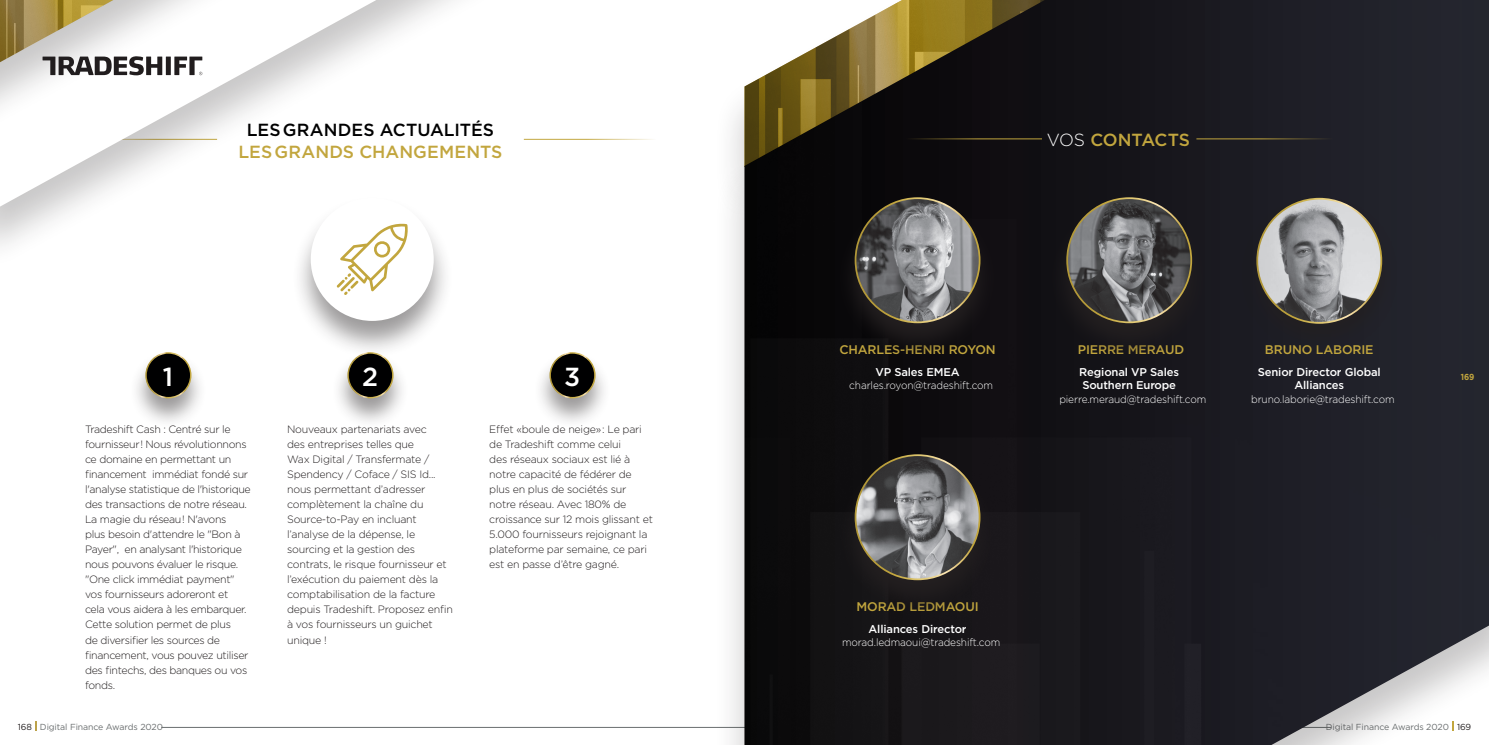
<style>
.page{position:relative;width:1489px;height:745px;background:#fff}
.page>*{position:absolute;margin:0;border:0;box-sizing:border-box;transform-origin:0 0}
.TEXTE{font:500 26.12px "Gotham";color:#fff}
.INTERTITRE_-_SIGNATU{font:500 17.5px/22.5px "Gotham";color:#000001;text-align:center}
.INTERTITRE_-_SIGNATU-2{font:500 17.5px "Gotham";letter-spacing:-.005em;color:#c2a63e}
.t1{font:500 12.5px "Gotham";letter-spacing:-.01em;color:#c2a63e}
.TEXTE-2{font:500 11.25px/13.8px "Gotham";letter-spacing:-.01em;color:#fff}
.TEXTE-3{font:300 10.62px/15px "Gotham";letter-spacing:-.03em;color:#231f20}
.t2{font:300 10.62px "Gotham";letter-spacing:-.01em;color:#fff;scale:.95 1}
.t3{font:8.75px "Gotham";letter-spacing:-.01em;color:#6a6e6f}
.t4{font:700 8.75px "Gotham";color:#c2a63e;scale:.9 1}
.s1{color:#c2a63e}
.s2{font-weight:300;color:#fff}
.s3{color:#231f20}
.s4{font-weight:700;color:#fff}
</style>
<div class="page">
<hr style="left:161px;top:726px;width:1170px;height:1px;background:#6a6e6f">
<div style="left:713px;top:0;width:775px;height:744px;background:#231f20;opacity:.25"></div>
<img style="left:744px;top:0;width:744px;height:744px">
<div style="left:1240px;top:196px;width:157px;height:157px;background:#231f20"></div>
<img style="left:1257px;top:198px;width:124px;height:125px;border-radius:62px">
<div style="left:1046px;top:195px;width:165px;height:165px;background:#18171c"></div>
<img style="left:1067px;top:198px;width:124px;height:124px;border-radius:62px">
<div style="left:1066px;top:197px;width:126px;height:126px;border:2px solid #fff;border-radius:50%"></div>
<div style="left:835px;top:195px;width:164px;height:165px;background:linear-gradient(to right,#110f0f,#1c1819)"></div>
<img style="left:855px;top:198px;width:124px;height:124px;border-radius:62px">
<div style="left:854px;top:197px;width:126px;height:126px;border:2px solid #fff;border-radius:50%"></div>
<div style="left:835px;top:452px;width:164px;height:165px;background:#171518"></div>
<img style="left:855px;top:455px;width:124px;height:124px;border-radius:62px">
<div style="left:854px;top:454px;width:126px;height:126px;border:2px solid #fff;border-radius:50%"></div>
<svg style="left:1px;top:0;width:375px;height:206px"></svg>
<div style="left:0;top:0;width:286px;height:176px;background:#231f20;opacity:.25"></div>
<div style="left:129px;top:351px;width:78px;height:78px;background:#231f20;opacity:.45"></div>
<div style="left:146px;top:353px;width:45px;height:44px;background:#000001;border-radius:50%"></div>
<div style="left:145px;top:352px;width:46px;height:46px;border:1px solid #fff;border-radius:50%"></div>
<div style="left:331px;top:351px;width:78px;height:78px;background:#231f20;opacity:.45"></div>
<div style="left:348px;top:353px;width:45px;height:44px;background:#000001;border-radius:50%"></div>
<div style="left:347px;top:352px;width:46px;height:46px;border:1px solid #fff;border-radius:50%"></div>
<div style="left:533px;top:351px;width:78px;height:78px;background:#231f20;opacity:.45"></div>
<div style="left:550px;top:353px;width:45px;height:44px;background:#000001;border-radius:50%"></div>
<div style="left:549px;top:352px;width:46px;height:46px;border:1px solid #fff;border-radius:50%"></div>
<hr style="left:905px;top:138px;width:136px;height:1px;background:#fff">
<hr style="left:1196px;top:138px;width:137px;height:1px;background:#fff">
<div style="left:291px;top:196px;width:162px;height:162px;background:#231f20;opacity:.45"></div>
<div style="left:311px;top:198px;width:123px;height:123px;background:#fff;border-radius:50%"></div>
<svg style="left:336px;top:223px;width:72px;height:72px"></svg>
<svg style="left:0;top:0;width:162px;height:75px"></svg>
<div style="left:166px;top:57px;width:5px;height:18px;background:#211d1e"></div>
<svg style="left:174px;top:57px;width:28px;height:18px"></svg>
<p class="INTERTITRE_-_SIGNATU" style="left:238px;top:118px;width:265px">LES GRANDES ACTUALITÉS<br><span class="s1">LES GRANDS CHANGEMENTS</span></p>
<p class="TEXTE" style="left:163px;top:359px;width:12px">1</p>
<p class="TEXTE-3" style="left:85px;top:421px;width:167px">Tradeshift Cash : Centré sur le fournisseur ! Nous révolutionnons ce domaine en permettant un financement immédiat fondé sur l'analyse statistique de l'historique des transactions de notre réseau.<br>La magie du réseau ! N'avons<br>plus besoin d'attendre le "Bon à<br>Payer", en analysant l'historique nous pouvons évaluer le risque. "One click immédiat payment" vos fournisseurs adoreront et cela vous aidera à les embarquer.<br>Cette solution permet de plus<br>de diversifier les sources de financement, vous pouvez utiliser des fintechs, des banques ou vos fonds.</p>
<p class="TEXTE" style="left:362px;top:359px;width:17px">2</p>
<p class="TEXTE-3" style="left:287px;top:421px;width:167px">Nouveaux partenariats avec<br>des entreprises telles que<br>Wax Digital / Transfermate /<br>Spendency / Coface / SIS Id... nous permettant d’adresser complètement la chaîne du<br>Source-to-Pay en incluant l’analyse de la dépense, le sourcing et la gestion des contrats, le risque fournisseur et l’exécution du paiement dès la comptabilisation de la facture depuis Tradeshift. Proposez enfin à vos fournisseurs un guichet unique !</p>
<p class="TEXTE" style="left:564px;top:359px;width:18px">3</p>
<p class="TEXTE-3" style="left:489px;top:421px;width:165px">Effet «boule de neige» : Le pari de Tradeshift comme celui<br>des réseaux sociaux est lié à notre capacité de fédérer de plus en plus de sociétés sur notre réseau. Avec 180% de croissance sur 12 mois glissant et<br>5.000 fournisseurs rejoignant la plateforme par semaine, ce pari est en passe d’être gagné.</p>
<p class="INTERTITRE_-_SIGNATU-2" style="left:1046px;top:128px;width:145px"><span class="s2">VOS</span> CONTACTS</p>
<p class="t1" style="left:839px;top:341px;width:158px">CHARLES-HENRI ROYON</p>
<p class="TEXTE-2" style="left:875px;top:364px;width:86px">VP Sales EMEA</p>
<p class="t2" style="left:849px;top:378px;width:153px">charles.royon@tradeshift.com</p>
<p class="t1" style="left:1077px;top:341px;width:108px">PIERRE MERAUD</p>
<p class="TEXTE-2" style="left:1079px;top:364px;width:101px">Regional VP Sales<br>Southern Europe</p>
<p class="t2" style="left:1059px;top:392px;width:156px">pierre.meraud@tradeshift.com</p>
<p class="t1" style="left:1264px;top:341px;width:110px">BRUNO LABORIE</p>
<p class="TEXTE-2" style="left:1257px;top:364px;width:125px;text-align:center">Senior Director Global<br>Alliances</p>
<p class="t2" style="left:1250px;top:392px;width:153px">bruno.laborie@tradeshift.com</p>
<p class="t4" style="left:1460px;top:371px;width:17px">169</p>
<p class="t1" style="left:856px;top:598px;width:124px">MORAD LEDMAOUI</p>
<p class="TEXTE-2" style="left:868px;top:621px;width:100px">Alliances Director</p>
<p class="t2" style="left:842px;top:635px;width:168px">morad.ledmaoui@tradeshift.com</p>
<p class="t3" style="left:18px;top:720px;width:147px"><span class="s3">168</span> <span class="s4">|</span> Digital Finance Awards 2020</p>
<p class="t3" style="left:1325px;top:720px;width:147px">Digital Finance Awards 2020 <span class="s4">|</span> <span class="s3">169</span></p>
</div>
